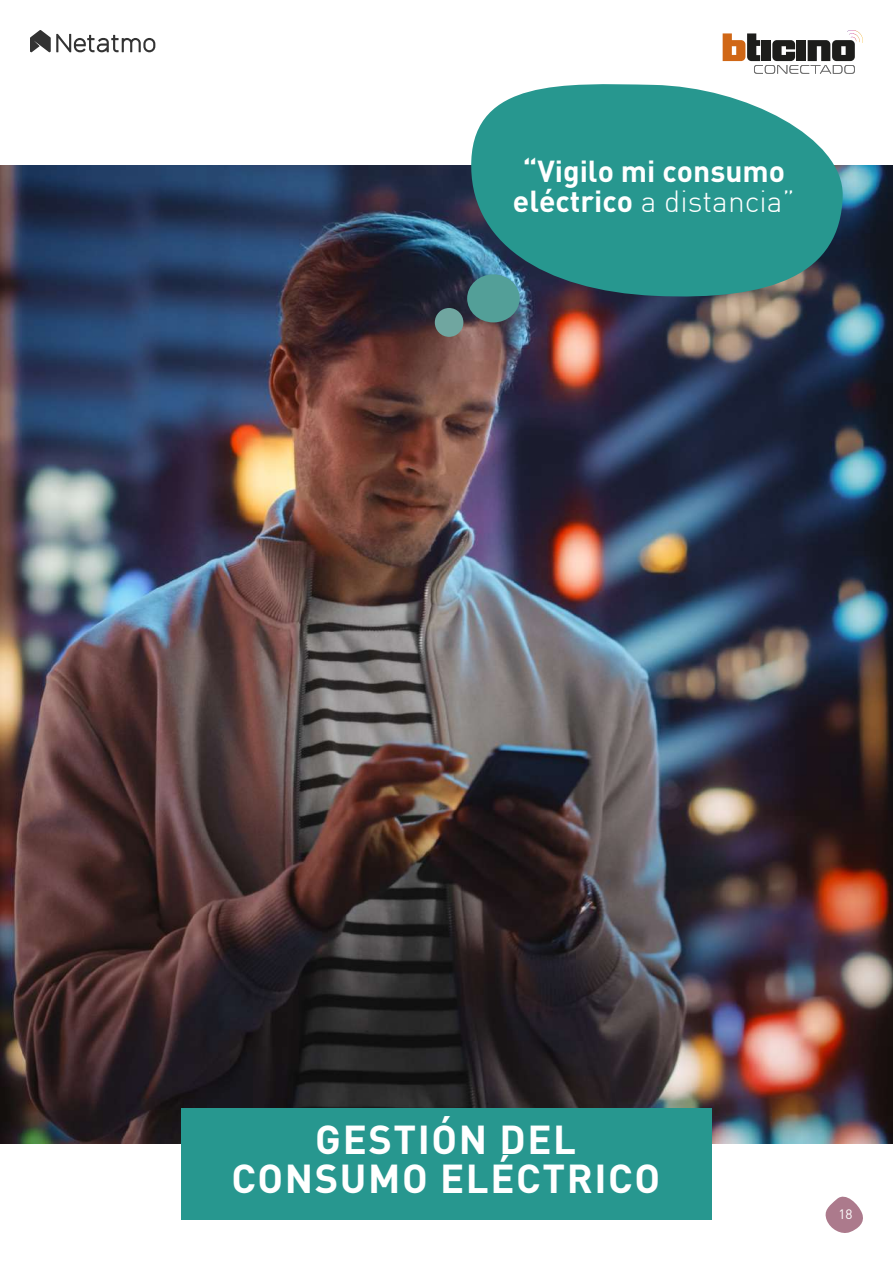
<style>
.page{position:relative;width:893px;height:1263px;background:#fff}
.page>*{position:absolute;margin:0;border:0;box-sizing:border-box;transform-origin:0 0}
.t1{font:700 39.9px/39px "DIN";letter-spacing:.04em;color:#fff;text-align:center}
.t2{font:700 30px/30px "DIN";color:#fff;text-align:center}
.t3{font:13.5px "DIN Pro";color:#fff}
.s1{font-weight:300}
</style>
<div class="page">
<img style="left:0;top:165px;width:893px;height:978px">
<svg style="left:468px;top:84px;width:376px;height:217px;background:#3c9793"></svg>
<div style="left:467px;top:274px;width:53px;height:48px;background:#539f98;border-radius:50%"></div>
<div style="left:435px;top:308px;width:28px;height:29px;background:#70a6a0;border-radius:50%"></div>
<div style="left:181px;top:1108px;width:531px;height:111px;background:#27978f"></div>
<svg style="left:30px;top:30px;width:125px;height:23px"></svg>
<svg style="left:723px;top:30px;width:140px;height:44px"></svg>
<svg style="left:825px;top:1196px;width:38px;height:37px"></svg>
<p class="t2" style="left:513px;top:154px;width:284px">“Vigilo mi consumo eléctrico <span class="s1">a distancia”</span></p>
<h1 class="t1" style="left:231px;top:1119px;width:430px">GESTIÓN DEL<br>CONSUMO ELÉCTRICO</h1>
<p class="t3" style="left:839px;top:1205px;width:16px">18</p>
</div>
